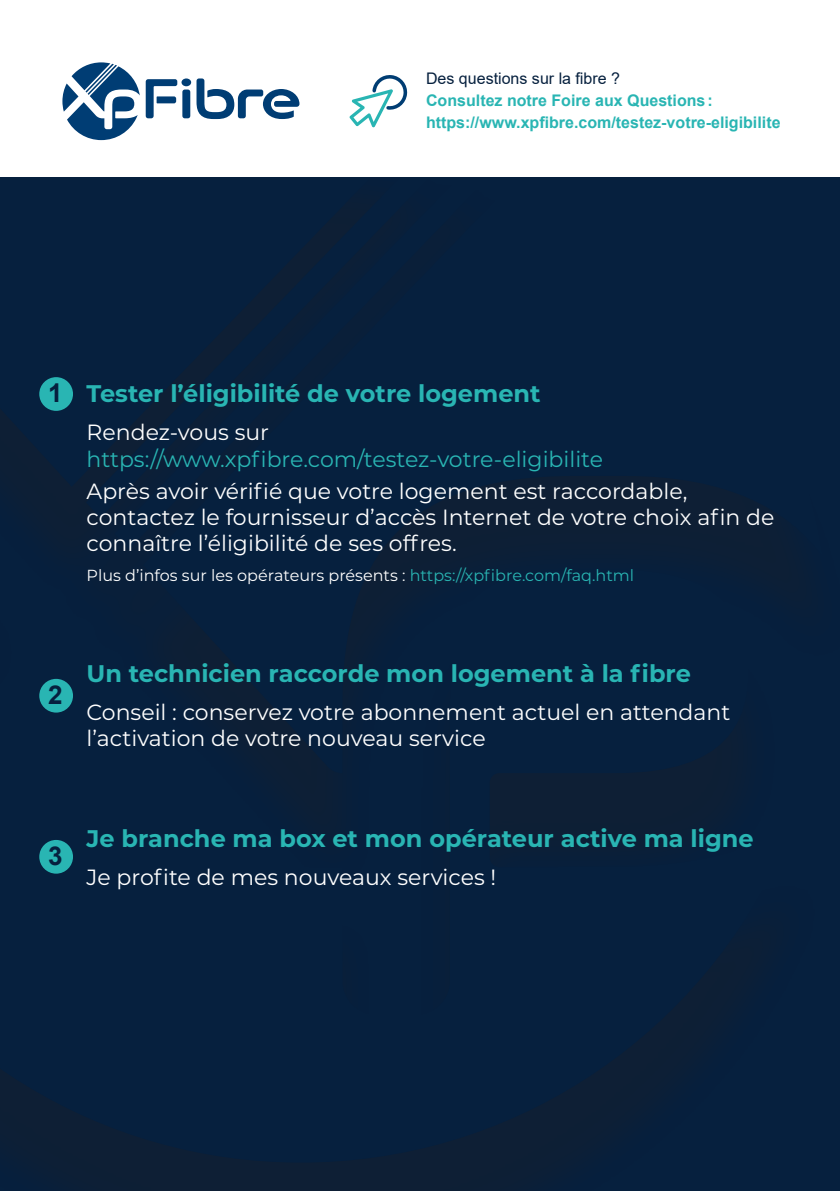
<style>
.page{position:relative;width:840px;height:1191px;background:#fff}
.page>*{position:absolute;margin:0;border:0;box-sizing:border-box;transform-origin:0 0}
.t1{font:700 26px "Arial";color:#06203e}
.t2{font:700 24px "Montserrat";color:#29b5b3}
.t3{font:22px/26.4px "Montserrat";color:#fff}
.t4{font:22px/26.4px "Montserrat";color:#29b5b3}
.t5{font:700 16px/22px "Arial";color:#29b5b3}
.t6{font:16px "Montserrat";color:#fff}
.t7{font:16px "Arial";color:#06203e}
.s1{color:#fff}
.s2{color:#29b5b3}
</style>
<div class="page">
<div style="left:0;top:177px;width:839px;height:1014px;background:#06203e"></div>
<svg style="left:349px;top:75px;width:58px;height:52px"></svg>
<div style="left:39px;top:377px;width:34px;height:34px;background:#29b5b3;border-radius:50%"></div>
<div style="left:39px;top:679px;width:34px;height:33px;background:#29b5b3;border-radius:50%"></div>
<div style="left:39px;top:840px;width:34px;height:33px;background:#29b5b3;border-radius:50%"></div>
<svg style="left:62px;top:62px;width:78px;height:78px"></svg>
<div style="left:182px;top:89px;width:8px;height:29px;background:#003d74;border-radius:2px"></div>
<div style="left:181px;top:78px;width:10px;height:8px;background:#003d74;border-radius:50%"></div>
<svg style="left:196px;top:78px;width:103px;height:41px"></svg>
<svg style="left:146px;top:79px;width:31px;height:39px"></svg>
<p class="t7" style="left:426px;top:67px;width:195px">Des questions sur la fibre ?</p>
<p class="t5" style="left:426px;top:89px;width:356px">Consultez notre Foire aux Questions: https://www.xpfibre.com/testez-votre-eligibilite</p>
<p class="t1" style="left:48px;top:374px;width:16px">1</p>
<p class="t2" style="left:86px;top:376px;width:455px">Tester l’éligibilité de votre logement</p>
<p class="t4" style="left:86px;top:418px;width:518px"><span class="s1">Rendez-vous sur </span>https://www.xpfibre.com/testez-votre-eligibilite</p>
<p class="t3" style="left:86px;top:477px;width:689px">Après avoir vérifié que votre logement est raccordable, contactez le fournisseur d’accès Internet de votre choix afin de connaître l’éligibilité de ses offres.</p>
<p class="t6" style="left:86px;top:565px;width:548px">Plus d’infos sur les opérateurs présents : <span class="s2">https://xpfibre.com/faq.html</span></p>
<p class="t1" style="left:48px;top:676px;width:16px">2</p>
<p class="t2" style="left:86px;top:656px;width:605px">Un technicien raccorde mon logement à la fibre</p>
<p class="t3" style="left:86px;top:698px;width:645px">Conseil : conservez votre abonnement actuel en attendant l’activation de votre nouveau service</p>
<p class="t1" style="left:48px;top:837px;width:16px">3</p>
<p class="t2" style="left:86px;top:821px;width:668px">Je branche ma box et mon opérateur active ma ligne</p>
<p class="t3" style="left:86px;top:862px;width:411px">Je profite de mes nouveaux services !</p>
</div>
